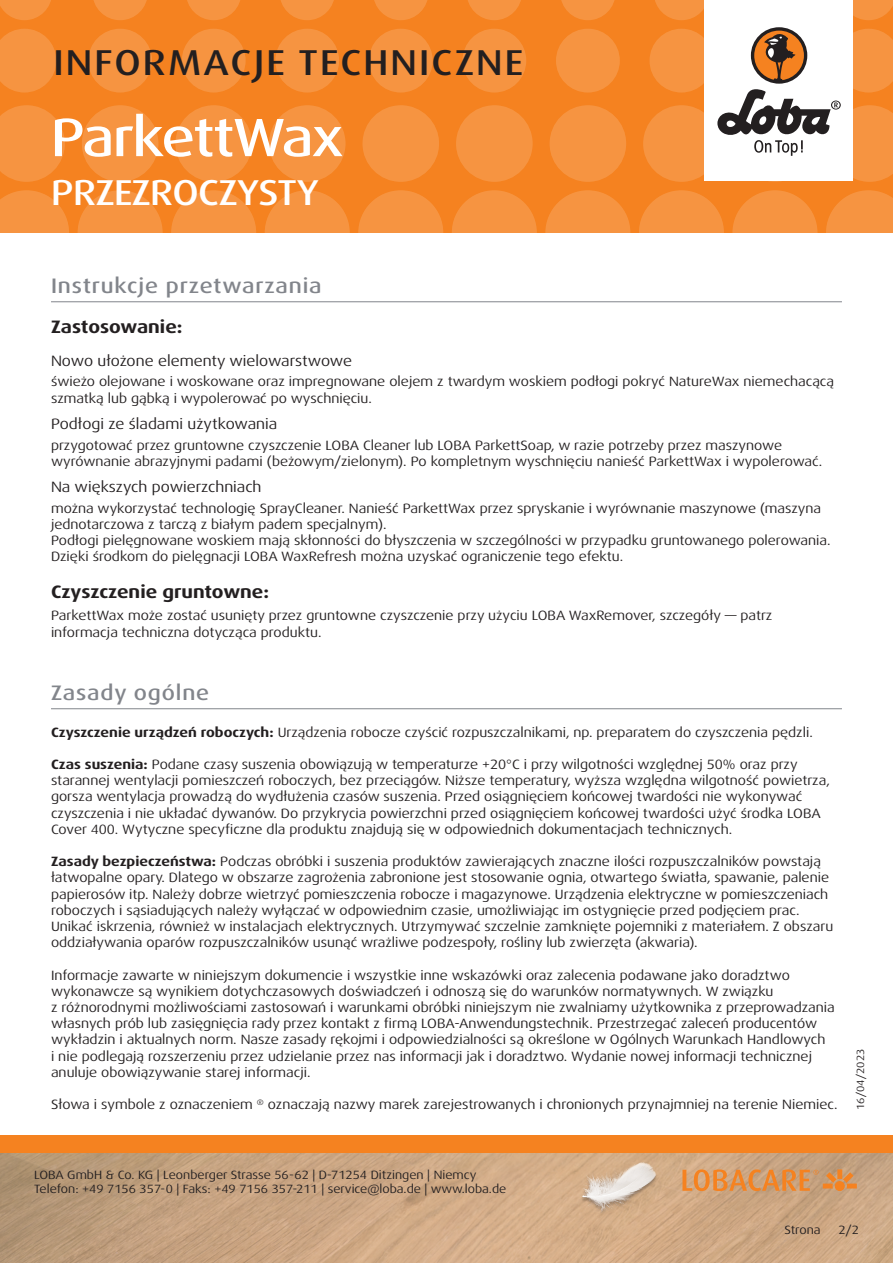
<style>
.page{position:relative;width:893px;height:1263px;background:#fff}
.page>*{position:absolute;margin:0;border:0;box-sizing:border-box;transform-origin:0 0}
.t1{font:500 expanded 54px "Dax Pro";letter-spacing:-.035em;color:#fff}
.t2{font:500 expanded 36px "Dax Pro";letter-spacing:.06em;color:#231f20}
.t3{font:500 expanded 36px "Dax Pro";letter-spacing:-.015em;color:#fff}
.Titel_grau{font:500 expanded 21px "Dax Pro";letter-spacing:.04em;color:#82858b}
.t4{font:700 expanded 18px "Dax Pro";color:#231f20}
.t5{font:expanded 15px "Dax Pro";color:#231f20}
.Text{font:expanded 13.5px/16.2px "Dax Pro";color:#231f20}
.t6{font:expanded 12px/14.4px "Dax Pro";color:#231f20}
.t7{font:expanded 10.5px "Dax Pro";color:#231f20}
.s1{font-weight:700}
</style>
<div class="page">
<div style="left:0;top:0;width:893px;height:233px;background:#f58220"></div>
<svg style="left:0;top:190px;width:69px;height:43px"></svg>
<svg style="left:78px;top:190px;width:85px;height:85px;fill:#f69441"></svg>
<svg style="left:171px;top:190px;width:85px;height:85px;fill:#f69441"></svg>
<svg style="left:265px;top:190px;width:85px;height:85px;fill:#f69441"></svg>
<svg style="left:358px;top:190px;width:85px;height:85px;fill:#f69441"></svg>
<svg style="left:545px;top:190px;width:85px;height:85px;fill:#f69441"></svg>
<svg style="left:452px;top:190px;width:85px;height:85px;fill:#f69441"></svg>
<svg style="left:732px;top:190px;width:85px;height:85px;fill:#f69441"></svg>
<svg style="left:639px;top:190px;width:85px;height:85px;fill:#f69441"></svg>
<svg style="left:826px;top:190px;width:67px;height:43px"></svg>
<svg style="left:0;top:105px;width:65px;height:77px"></svg>
<svg style="left:82px;top:105px;width:76px;height:77px"></svg>
<svg style="left:175px;top:105px;width:77px;height:77px"></svg>
<svg style="left:269px;top:105px;width:76px;height:77px"></svg>
<svg style="left:456px;top:105px;width:77px;height:77px"></svg>
<svg style="left:362px;top:105px;width:77px;height:77px"></svg>
<svg style="left:550px;top:105px;width:76px;height:77px"></svg>
<svg style="left:0;top:29px;width:56px;height:63px"></svg>
<svg style="left:182px;top:29px;width:64px;height:63px"></svg>
<svg style="left:88px;top:29px;width:64px;height:63px"></svg>
<svg style="left:275px;top:29px;width:64px;height:63px"></svg>
<svg style="left:462px;top:29px;width:64px;height:63px"></svg>
<svg style="left:369px;top:29px;width:64px;height:63px"></svg>
<svg style="left:556px;top:29px;width:64px;height:63px"></svg>
<svg style="left:0;top:0;width:51px;height:20px"></svg>
<svg style="left:187px;top:0;width:53px;height:20px"></svg>
<svg style="left:468px;top:0;width:53px;height:20px"></svg>
<svg style="left:655px;top:0;width:49px;height:20px"></svg>
<svg style="left:93px;top:0;width:54px;height:20px"></svg>
<svg style="left:374px;top:0;width:54px;height:20px"></svg>
<svg style="left:281px;top:0;width:53px;height:20px"></svg>
<svg style="left:561px;top:0;width:54px;height:20px"></svg>
<svg style="left:853px;top:0;width:40px;height:20px"></svg>
<img style="left:0;top:1152px;width:893px;height:111px">
<div style="left:0;top:1135px;width:893px;height:17px;background:#f58220"></div>
<div style="left:704px;top:0;width:149px;height:181px;background:#fff"></div>
<svg style="left:643px;top:29px;width:250px;height:153px"></svg>
<img style="left:578px;top:1161px;width:82px;height:81px">
<svg style="left:682px;top:1169px;width:175px;height:22px;background:#d9965a"></svg>
<hr style="left:51px;top:708px;width:791px;height:1px;background:#82858b">
<hr style="left:51px;top:301px;width:791px;height:1px;background:#82858b">
<h2 class="t2" style="left:53px;top:40px;width:471px">INFORMACJE TECHNICZNE</h2>
<p class="t1" style="left:51px;top:103px;width:294px">ParkettWax</p>
<h2 class="t3" style="left:51px;top:169px;width:269px">PRZEZROCZYSTY</h2>
<p class="Titel_grau" style="left:51px;top:272px;width:272px">Instrukcje przetwarzania</p>
<p class="t4" style="left:51px;top:315px;width:133px">Zastosowanie:</p>
<p class="t5" style="left:51px;top:351px;width:303px">Nowo ułożone elementy wielowarstwowe</p>
<p class="Text" style="left:51px;top:374px;width:784px">świeżo olejowane i woskowane oraz impregnowane olejem z twardym woskiem podłogi pokryć NatureWax niemechacącą szmatką lub gąbką i wypolerować po wyschnięciu.</p>
<p class="t5" style="left:51px;top:414px;width:228px">Podłogi ze śladami użytkowania</p>
<p class="Text" style="left:51px;top:437px;width:773px">przygotować przez gruntowne czyszczenie LOBA Cleaner lub LOBA ParkettSoap, w razie potrzeby przez maszynowe wyrównanie abrazyjnymi padami (beżowym/zielonym). Po kompletnym wyschnięciu nanieść ParkettWax i wypolerować.</p>
<p class="t5" style="left:51px;top:478px;width:212px">Na większych powierzchniach</p>
<p class="Text" style="left:51px;top:500px;width:772px">można wykorzystać technologię SprayCleaner. Nanieść ParkettWax przez spryskanie i wyrównanie maszynowe (maszyna jednotarczowa z tarczą z białym padem specjalnym).</p>
<p class="Text" style="left:51px;top:532px;width:781px">Podłogi pielęgnowane woskiem mają skłonności do błyszczenia w szczególności w przypadku gruntowanego polerowania.<br>Dzięki środkom do pielęgnacji LOBA WaxRefresh można uzyskać ograniczenie tego efektu.</p>
<p class="t4" style="left:51px;top:580px;width:220px">Czyszczenie gruntowne:</p>
<p class="Text" style="left:51px;top:608px;width:723px">ParkettWax może zostać usunięty przez gruntowne czyszczenie przy użyciu LOBA WaxRemover, szczegóły — patrz informacja techniczna dotycząca produktu.</p>
<p class="Titel_grau" style="left:51px;top:679px;width:160px">Zasady ogólne</p>
<p class="Text" style="left:51px;top:724px;width:763px"><span class="s1">Czyszczenie urządzeń roboczych:</span> Urządzenia robocze czyścić rozpuszczalnikami, np. preparatem do czyszczenia pędzli.</p>
<p class="Text" style="left:51px;top:756px;width:780px"><span class="s1">Czas suszenia:</span> Podane czasy suszenia obowiązują w temperaturze +20°C i przy wilgotności względnej 50% oraz przy starannej wentylacji pomieszczeń roboczych, bez przeciągów. Niższe temperatury, wyższa względna wilgotność powietrza, gorsza wentylacja prowadzą do wydłużenia czasów suszenia. Przed osiągnięciem końcowej twardości nie wykonywać czyszczenia i nie układać dywanów. Do przykrycia powierzchni przed osiągnięciem końcowej twardości użyć środka LOBA Cover 400. Wytyczne specyficzne dla produktu znajdują się w odpowiednich dokumentacjach technicznych.</p>
<p class="Text" style="left:51px;top:853px;width:784px"><span class="s1">Zasady bezpieczeństwa:</span> Podczas obróbki i suszenia produktów zawierających znaczne ilości rozpuszczalników powstają łatwopalne opary. Dlatego w obszarze zagrożenia zabronione jest stosowanie ognia, otwartego światła, spawanie, palenie papierosów itp. Należy dobrze wietrzyć pomieszczenia robocze i magazynowe. Urządzenia elektryczne w pomieszczeniach roboczych i sąsiadujących należy wyłączać w odpowiednim czasie, umożliwiając im ostygnięcie przed podjęciem prac.<br>Unikać iskrzenia, również w instalacjach elektrycznych. Utrzymywać szczelnie zamknięte pojemniki z materiałem. Z obszaru oddziaływania oparów rozpuszczalników usunąć wrażliwe podzespoły, rośliny lub zwierzęta (akwaria).</p>
<p class="Text" style="left:51px;top:967px;width:785px">Informacje zawarte w niniejszym dokumencie i wszystkie inne wskazówki oraz zalecenia podawane jako doradztwo wykonawcze są wynikiem dotychczasowych doświadczeń i odnoszą się do warunków normatywnych. W związku<br>z różnorodnymi możliwościami zastosowań i warunkami obróbki niniejszym nie zwalniamy użytkownika z przeprowadzania własnych prób lub zasięgnięcia rady przez kontakt z firmą LOBA-Anwendungstechnik. Przestrzegać zaleceń producentów wykładzin i aktualnych norm. Nasze zasady rękojmi i odpowiedzialności są określone w Ogólnych Warunkach Handlowych<br>i nie podlegają rozszerzeniu przez udzielanie przez nas informacji jak i doradztwo. Wydanie nowej informacji technicznej anuluje obowiązywanie starej informacji.</p>
<p class="Text" style="left:51px;top:1096px;width:788px">Słowa i symbole z oznaczeniem <sup>®</sup> oznaczają nazwy marek zarejestrowanych i chronionych przynajmniej na terenie Niemiec.</p>
<p class="t7" style="left:854px;top:1110px;width:63px;rotate:-90deg">16/04/2023</p>
<p class="t6" style="left:34px;top:1167px;width:474px">LOBA GmbH &amp; Co. KG | Leonberger Strasse 56-62 | D-71254 Ditzingen | Niemcy<br>Telefon: +49 7156 357-0 | Faks: +49 7156 357-211 | service@loba.de | www.loba.de</p>
<p class="t6" style="left:785px;top:1223px;width:38px">Strona</p>
<p class="t6" style="left:838px;top:1223px;width:22px">2/2</p>
</div>
